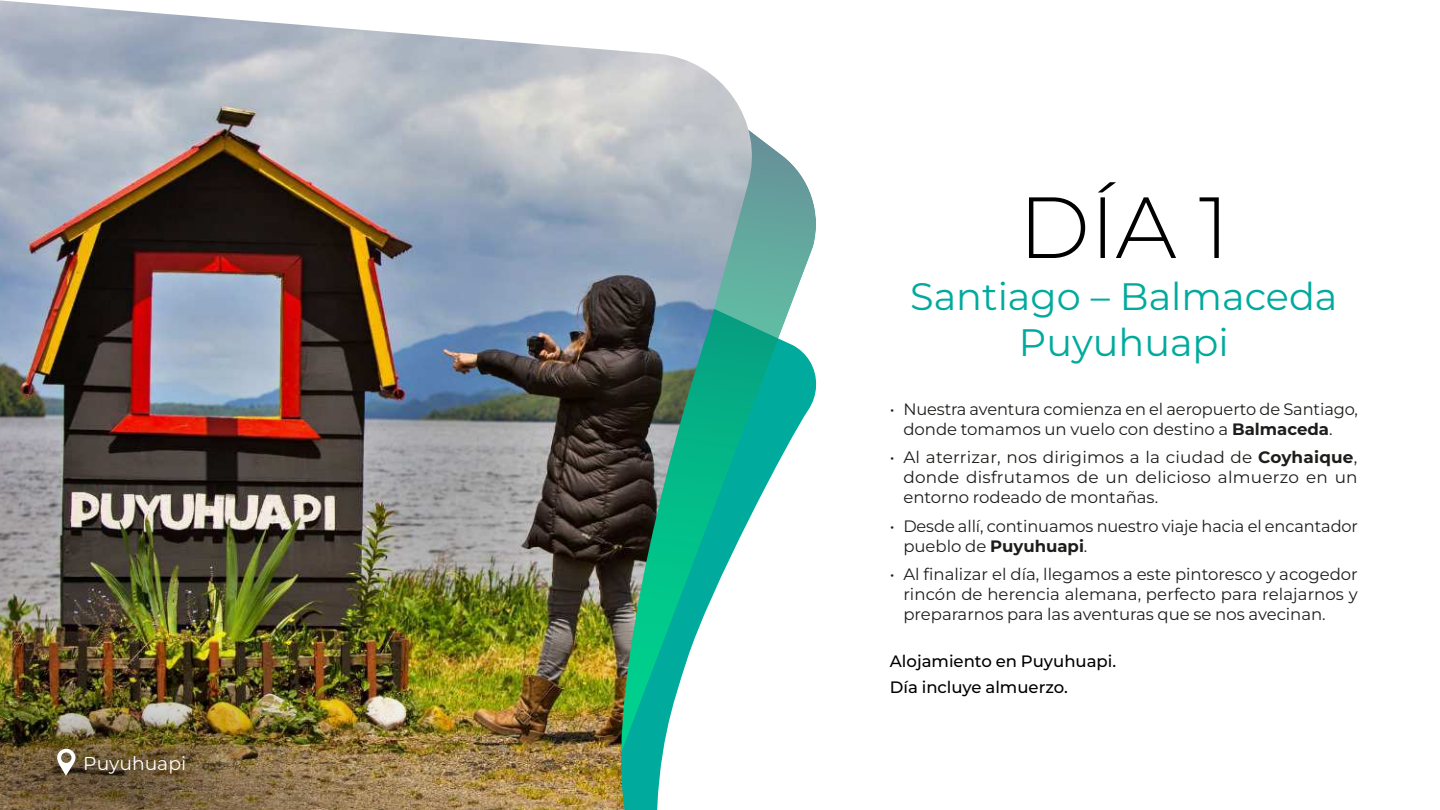
<style>
.page{position:relative;width:1440px;height:810px;background:#fff}
.page>*{position:absolute;margin:0;border:0;box-sizing:border-box;transform-origin:0 0}
.t1{font:300 86.62px "Montserrat";color:#000}
.t2{font:38.25px/45.9px "Montserrat";color:#00aa9d;text-align:center}
.t3{font:18.75px "Montserrat";color:#fff}
.t4{font:16.5px/19.8px "Montserrat";letter-spacing:-.005em;color:#1d1d1b}
.t5{font:500 16.5px/25.8px "Montserrat";color:#000}
.s1{font-weight:700}
</style>
<div class="page">
<svg style="left:765px;top:142px;width:51px;height:346px"></svg>
<img style="left:0;top:0;width:765px;height:810px">
<img style="left:0;top:634px;width:625px;height:176px">
<svg style="left:56px;top:749px;width:20px;height:27px"></svg>
<p class="t3" style="left:83px;top:754px;width:104px">Puyuhuapi</p>
<h1 class="t1" style="left:1018px;top:177px;width:212px">DÕA 1</h1>
<h2 class="t2" style="left:910px;top:275px;width:429px">Santiago ñ Balmaceda<br>Puyuhuapi</h2>
<p class="t4" style="left:903px;top:400px;width:456px;text-indent:-14px">ï Nuestra aventura comienza en el aeropuerto de Santiago, donde tomamos un vuelo con destino a <span class="s1">Balmaceda</span>.</p>
<p class="t4" style="left:903px;top:448px;width:456px;text-align:justify;text-indent:-13px">ï Al aterrizar, nos dirigimos a la ciudad de <span class="s1">Coyhaique</span>, donde disfrutamos de un delicioso almuerzo en un entorno rodeado de montaÒas.</p>
<p class="t4" style="left:903px;top:517px;width:456px;text-indent:-13px">ï Desde allÌ, continuamos nuestro viaje hacia el encantador pueblo de <span class="s1">Puyuhuapi</span>.</p>
<p class="t4" style="left:903px;top:565px;width:456px;text-align:justify;text-indent:-13px">ï Al finalizar el día, llegamos a este pintoresco y acogedor rincÛn de herencia alemana, perfecto para relajarnos y prepararnos para las aventuras que se nos avecinan.</p>
<p class="t5" style="left:890px;top:650px;width:228px">Alojamiento en Puyuhuapi.<br>DÌa incluye almuerzo.</p>
</div>
